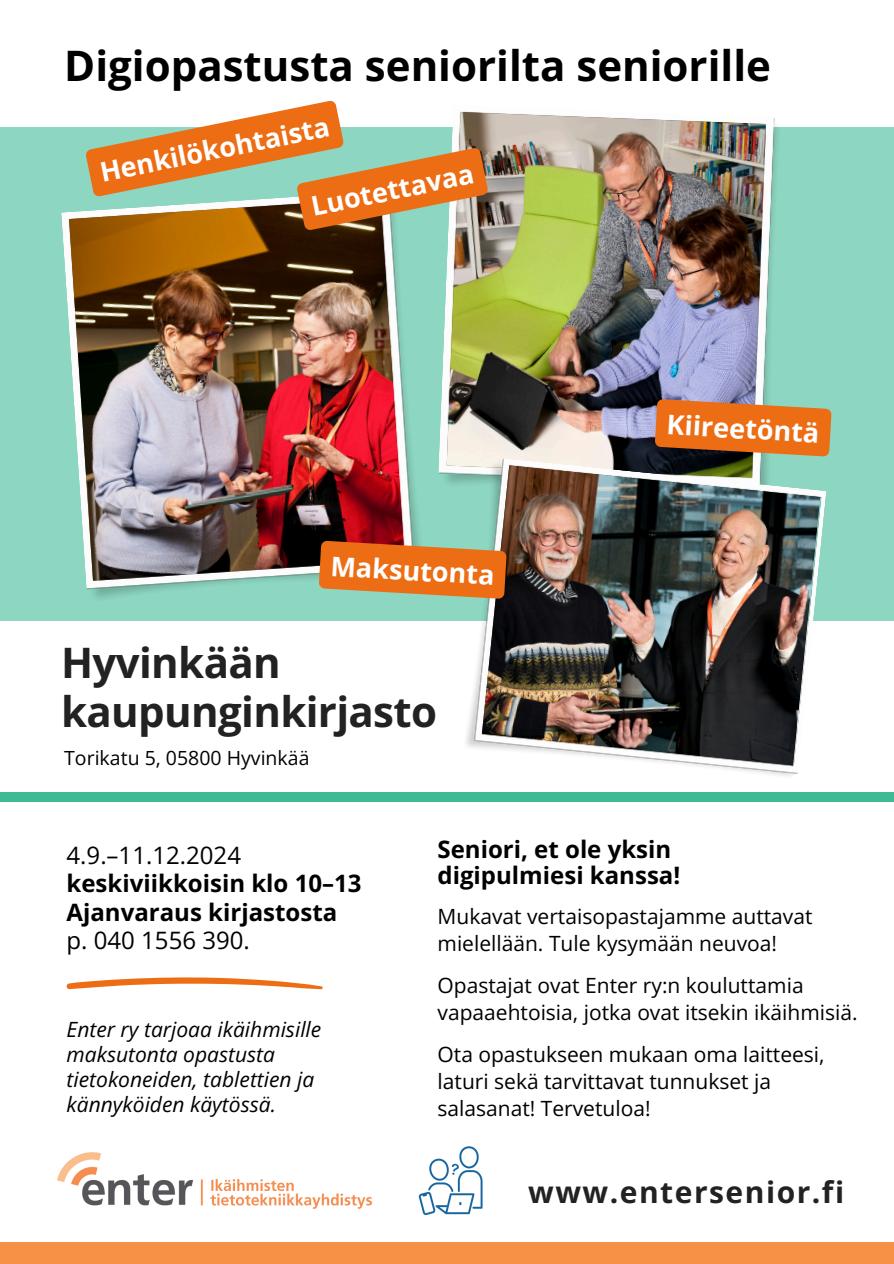
<style>
.page{position:relative;width:894px;height:1264px;background:#fff}
.page>*{position:absolute;margin:0;border:0;box-sizing:border-box;transform-origin:0 0}
.t1{font:700 42px "Open Sans";color:#000}
.t2{font:700 42px/49.5px "Open Sans";letter-spacing:-.015em;color:#222}
.t3{font:700 30px "Open Sans";letter-spacing:.05em;color:#222}
.t4{font:700 27px "Open Sans";color:#fff}
.t5{font:700 24px/28.2px "Open Sans";color:#000}
.t6{font:21px/27px "Open Sans";color:#000}
.t7{font:italic 21px/24.8px "Open Sans";color:#000}
.t8{font:19.5px "Open Sans";color:#000}
.s1{font-weight:400}
</style>
<div class="page">
<div style="left:0;top:128px;width:893px;height:493px;background:#8dd6c1"></div>
<div style="left:0;top:1242px;width:893px;height:21px;background:#f79145"></div>
<img style="left:57px;top:1152px;width:315px;height:57px">
<img style="left:418px;top:1146px;width:65px;height:70px">
<div style="left:0;top:792px;width:893px;height:9px;background:#3eba96"></div>
<img style="left:61px;top:211px;width:358px;height:387px">
<img style="left:438px;top:112px;width:350px;height:372px">
<img style="left:457px;top:456px;width:369px;height:320px">
<svg style="left:67px;top:977px;width:256px;height:12px"></svg>
<svg style="left:654px;top:399px;width:177px;height:57px;background:#d36f28"></svg>
<svg style="left:85px;top:100px;width:403px;height:131px"></svg>
<svg style="left:318px;top:540px;width:188px;height:59px;background:#d87a31"></svg>
<h1 class="t1" style="left:64px;top:36px;width:708px">Digiopastusta seniorilta seniorille</h1>
<p class="t4" style="left:97px;top:153px;width:235px;rotate:-11deg">Henkilökohtaista</p>
<h4 class="t4" style="left:308px;top:187px;width:167px;rotate:-11deg">Luotettavaa</h4>
<p class="t4" style="left:331px;top:547px;width:165px;rotate:3deg">Maksutonta</p>
<h2 class="t2" style="left:61px;top:636px;width:377px">Hyvinkään kaupunginkirjasto</h2>
<p class="t8" style="left:64px;top:744px;width:247px">Torikatu 5, 05800 Hyvinkää</p>
<h1 class="t4" style="left:667px;top:405px;width:154px;rotate:3deg">Kiireetöntä</h1>
<p class="t5" style="left:67px;top:840px;width:296px"><span class="s1">4.9.–11.12.2024 </span>keskiviikkoisin klo 10–13<br>Ajanvaraus kirjastosta <span class="s1">p. 040 1556 390.</span></p>
<p class="t7" style="left:67px;top:1016px;width:256px">Enter ry tarjoaa ikäihmisille maksutonta opastusta tietokoneiden, tablettien ja kännyköiden käytössä.</p>
<p class="t5" style="left:437px;top:835px;width:244px;line-height:25.8px">Seniori, et ole yksin digipulmiesi kanssa!</p>
<h3 class="t6" style="left:437px;top:902px;width:376px">Mukavat vertaisopastajamme auttavat mielellään. Tule kysymään neuvoa!</h3>
<p class="t6" style="left:437px;top:971px;width:421px">Opastajat ovat Enter ry:n kouluttamia vapaaehtoisia, jotka ovat itsekin ikäihmisiä.</p>
<p class="t6" style="left:437px;top:1040px;width:388px">Ota opastukseen mukaan oma laitteesi, laturi sekä tarvittavat tunnukset ja salasanat! Tervetuloa!</p>
<p class="t3" style="left:528px;top:1170px;width:317px">www.entersenior.fi</p>
</div>
